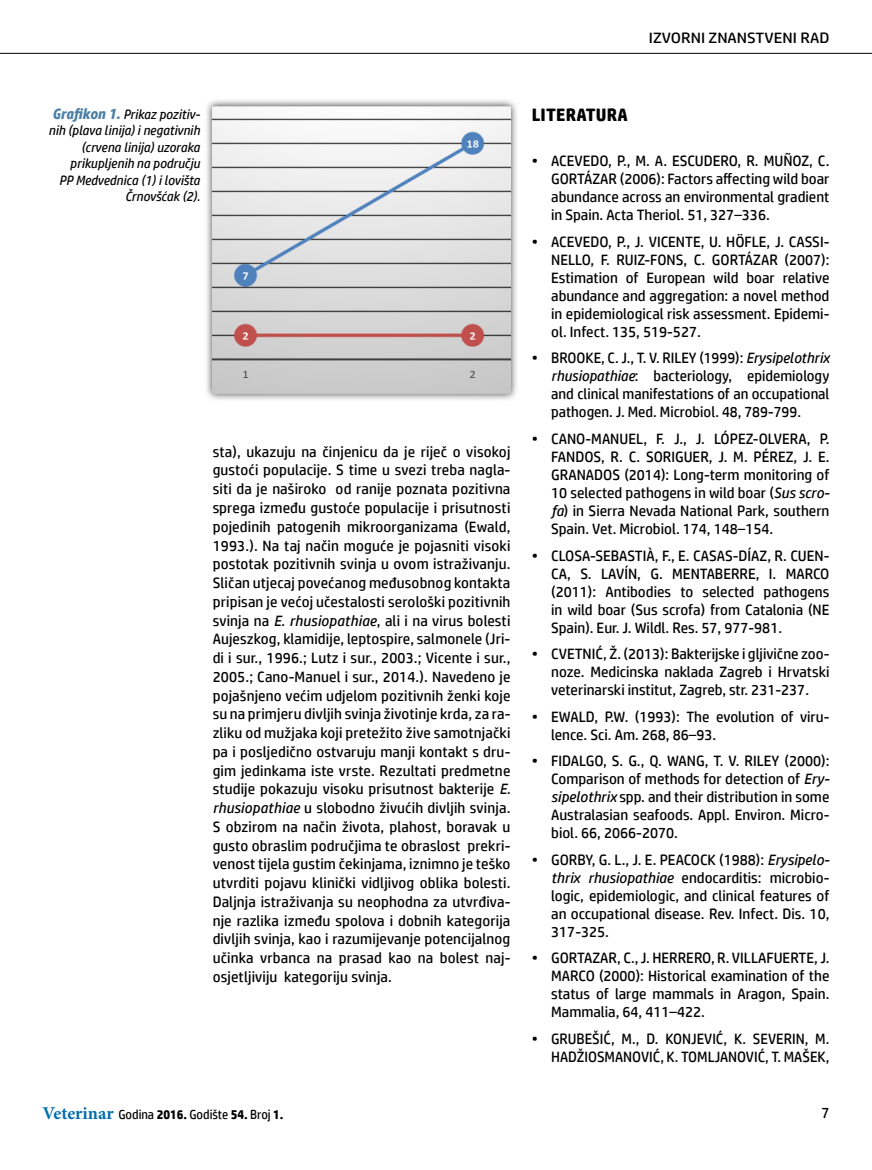
<style>
.page{position:relative;width:872px;height:1170px;background:#fff}
.page>*{position:absolute;margin:0;border:0;box-sizing:border-box;transform-origin:0 0}
.t1{font:700 18px "HP Simplified";letter-spacing:.01em;color:#000}
.t2{font:15px/18px "HP Simplified";color:#000;text-align:justify}
.t3{font:15px "HP Simplified";color:#000;scale:1.12 1}
.t4{font:italic 13.5px/16.5px "HP Simplified";color:#000;text-align:right}
.t5{font:13.05px "HP Simplified";color:#000;scale:.95 1}
.s1{font-weight:700;font-size:15px;color:#4c80a5}
.s2{font-style:italic}
.s3{font-family:"Minion Pro";font-weight:700;font-size:18px;color:#006dad}
.s4{font-weight:700}
</style>
<div class="page">
<div style="left:204px;top:98px;width:315px;height:303px;background:#000;opacity:.75"></div>
<img style="left:213px;top:106px;width:297px;height:287px">
<hr style="left:0;top:53px;width:872px;height:1px;background:#000">
<p class="t3" style="left:649px;top:29px;width:163px">IZVORNI ZNANSTVENI RAD</p>
<p class="t4" style="left:49px;top:105px;width:153px"><span class="s1">Grafikon 1.</span> Prikaz pozitiv&shy;nih (plava linija) i negativnih (crvena linija) uzoraka prikupljenih na području<br>PP Medvednica (1) i lovišta<br>Črnovšćak (2).</p>
<p class="t2" style="left:213px;top:442px;width:299px;line-height:18.8px">sta), ukazuju na činjenicu da je riječ o visokoj gustoći populacije. S time u svezi treba nagla&shy;siti da je naširoko od ranije poznata pozitivna sprega između gustoće populacije i prisutnosti pojedinih patogenih mikroorganizama (Ewald, 1993.). Na taj način moguće je pojasniti visoki postotak pozitivnih svinja u ovom istraživanju.<br>Sličan utjecaj povećanog međusobnog kontakta pripisan je većoj učestalosti serološki pozitivnih svinja na <span class="s2">E. rhusiopathiae</span>, ali i na virus bolesti Aujeszkog, klamidije, leptospire, salmonele (Jri&shy;di i sur., 1996.; Lutz i sur., 2003.; Vicente i sur., 2005.; Cano-Manuel i sur., 2014.). Navedeno je pojašnjeno većim udjelom pozitivnih ženki koje su na primjeru divljih svinja životinje krda, za ra&shy;zliku od mužjaka koji pretežito žive samotnjački pa i posljedično ostvaruju manji kontakt s dru&shy;gim jedinkama iste vrste. Rezultati predmetne studije pokazuju visoku prisutnost bakterije <span class="s2">E. rhusiopathiae</span> u slobodno živućih divljih svinja.<br>S obzirom na način života, plahost, boravak u gusto obraslim područjima te obraslost prekri&shy;venost tijela gustim čekinjama, iznimno je teško utvrditi pojavu klinički vidljivog oblika bolesti.<br>Daljnja istraživanja su neophodna za utvrđiva&shy;nje razlika između spolova i dobnih kategorija divljih svinja, kao i razumijevanje potencijalnog učinka vrbanca na prasad kao na bolest naj&shy;osjetljiviju kategoriju svinja.</p>
<p class="t1" style="left:531px;top:104px;width:98px">LITERATURA</p>
<p class="t2" style="left:551px;top:152px;width:280px;text-indent:-20px">• ACEVEDO, P., M. A. ESCUDERO, R. MUÑOZ, C.<br>GORTÁZAR (2006): Factors affecting wild boar abundance across an environmental gradient in Spain. Acta Theriol. 51, 327–336.</p>
<p class="t2" style="left:551px;top:232px;width:280px;text-indent:-20px">• ACEVEDO, P., J. VICENTE, U. HÖFLE, J. CASSI-NELLO, F. RUIZ-FONS, C. GORTÁZAR (2007):<br>Estimation of European wild boar relative abundance and aggregation: a novel method in epidemiological risk assessment. Epidemi&shy;ol. Infect. 135, 519-527.</p>
<p class="t2" style="left:551px;top:349px;width:280px;text-indent:-20px">• BROOKE, C. J., T. V. RILEY (1999): <span class="s2">Erysipelothrix rhusiopathiae</span>: bacteriology, epidemiology and clinical manifestations of an occupational pathogen. J. Med. Microbiol. 48, 789-799.</p>
<p class="t2" style="left:551px;top:429px;width:280px;text-indent:-20px">• CANO-MANUEL, F. J., J. LÓPEZ-OLVERA, P.<br>FANDOS, R. C. SORIGUER, J. M. PÉREZ, J. E.<br>GRANADOS (2014): Long-term monitoring of 10 selected pathogens in wild boar (<span class="s2">Sus scro&shy;fa</span>) in Sierra Nevada National Park, southern Spain. Vet. Microbiol. 174, 148–154.</p>
<p class="t2" style="left:551px;top:546px;width:280px;text-indent:-20px">• CLOSA-SEBASTIÀ, F., E. CASAS-DÍAZ, R. CUEN-CA, S. LAVÍN, G. MENTABERRE, I. MARCO (2011): Antibodies to selected pathogens in wild boar (Sus scrofa) from Catalonia (NE Spain). Eur. J. Wildl. Res. 57, 977-981.</p>
<p class="t2" style="left:551px;top:644px;width:280px;text-indent:-20px">• CVETNIĆ, Ž. (2013): Bakterijske i gljivične zoo&shy;noze. Medicinska naklada Zagreb i Hrvatski veterinarski institut, Zagreb, str. 231-237.</p>
<p class="t2" style="left:551px;top:707px;width:280px;text-indent:-20px">• EWALD, P.W. (1993): The evolution of viru&shy;lence. Sci. Am. 268, 86–93.</p>
<p class="t2" style="left:551px;top:751px;width:280px;text-indent:-20px">• FIDALGO, S. G., Q. WANG, T. V. RILEY (2000):<br>Comparison of methods for detection of <span class="s2">Ery&shy;sipelothrix</span> spp. and their distribution in some Australasian seafoods. Appl. Environ. Micro&shy;biol. 66, 2066-2070.</p>
<p class="t2" style="left:551px;top:850px;width:280px;text-indent:-20px">• GORBY, G. L., J. E. PEACOCK (1988): <span class="s2">Erysipelo&shy;thrix rhusiopathiae</span> endocarditis: microbio&shy;logic, epidemiologic, and clinical features of an occupational disease. Rev. Infect. Dis. 10, 317-325.</p>
<p class="t2" style="left:551px;top:948px;width:280px;text-indent:-20px">• GORTAZAR, C., J. HERRERO, R. VILLAFUERTE, J.<br>MARCO (2000): Historical examination of the status of large mammals in Aragon, Spain.<br>Mammalia, 64, 411–422.</p>
<p class="t2" style="left:531px;top:1029px;width:299px;text-align:right">• GRUBEŠIĆ, M., D. KONJEVIĆ, K. SEVERIN, M.<br>HADŽIOSMANOVIĆ, K. TOMLJANOVIĆ, T. MAŠEK,</p>
<p class="t5" style="left:43px;top:1107px;width:255px"><span class="s3">Veterinar</span> Godina <span class="s4">2016.</span> Godište <span class="s4">54.</span> Broj <span class="s4">1.</span></p>
<p class="t2" style="left:821px;top:1103px;width:10px">7</p>
</div>
